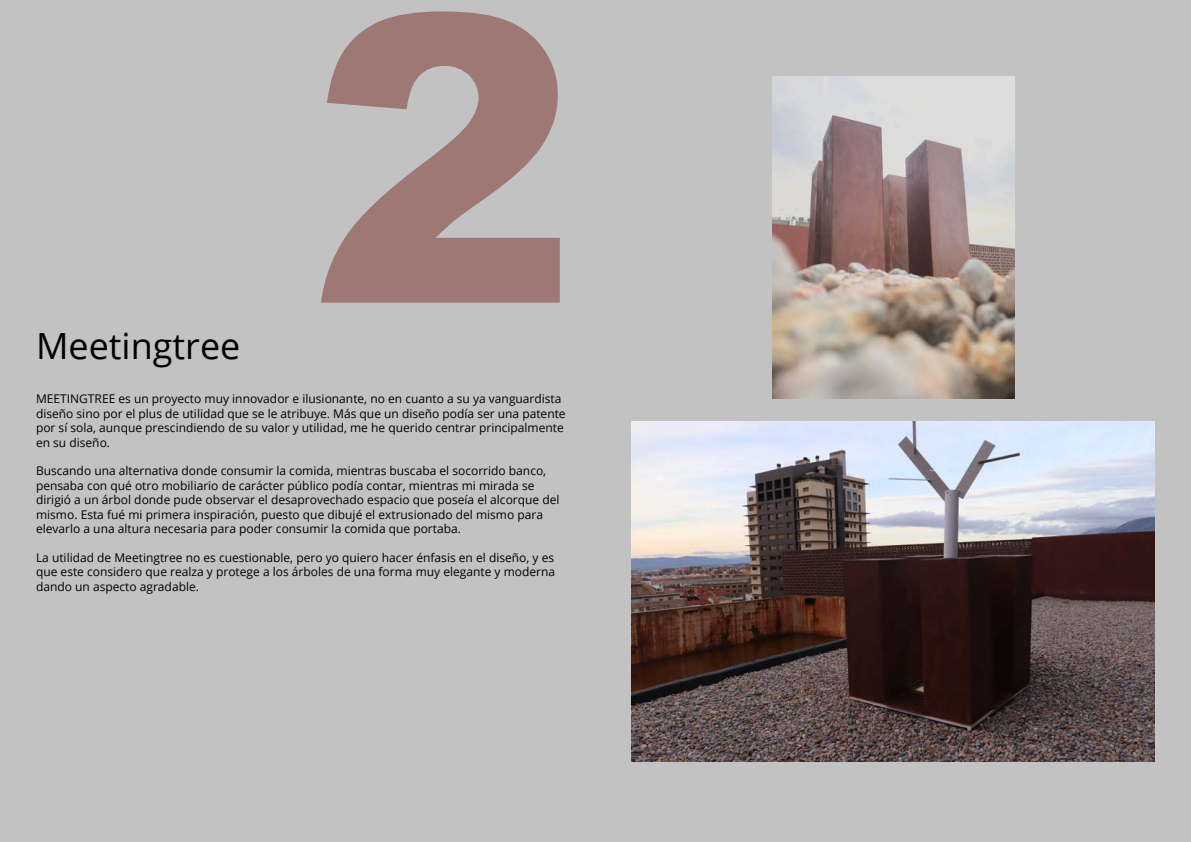
<style>
.page{position:relative;width:1191px;height:842px;background:#fff}
.page>*{position:absolute;margin:0;border:0;box-sizing:border-box;transform-origin:0 0}
.t1{font:900 400px "Arial";color:#9d7875}
.t2{font:36px "Open Sans";color:#000}
.t3{font:12px/14.4px "Open Sans";color:#000}
</style>
<div class="page">
<div style="left:0;top:0;width:595px;height:842px;background:#c2c2c2"></div>
<div style="left:595px;top:0;width:596px;height:842px;background:#c2c2c2"></div>
<img style="left:631px;top:421px;width:524px;height:340px">
<img style="left:772px;top:77px;width:242px;height:322px">
<h2 class="t2" style="left:36px;top:321px;width:206px">Meetingtree</h2>
<h1 class="t1" style="left:310px;top:-131px;width:268px">2</h1>
<p class="t3" style="left:36px;top:392px;width:531px">MEETINGTREE es un proyecto muy innovador e ilusionante, no en cuanto a su ya vanguardista diseño sino por el plus de utilidad que se le atribuye. Más que un diseño podía ser una patente por sí sola, aunque prescindiendo de su valor y utilidad, me he querido centrar principalmente</p>
<p class="t3" style="left:36px;top:435px;width:76px">en su diseño.</p>
<p class="t3" style="left:36px;top:464px;width:525px">Buscando una alternativa donde consumir la comida, mientras buscaba el socorrido banco, pensaba con qué otro mobiliario de carácter público podía contar, mientras mi mirada se dirigió a un árbol donde pude observar el desaprovechado espacio que poseía el alcorque del mismo. Esta fué mi primera inspiración, puesto que dibujé el extrusionado del mismo para elevarlo a una altura necesaria para poder consumir la comida que portaba.</p>
<p class="t3" style="left:36px;top:550px;width:521px;text-align:justify">La utilidad de Meetingtree no es cuestionable, pero yo quiero hacer énfasis en el diseño, y es que este considero que realza y protege a los árboles de una forma muy elegante y moderna dando un aspecto agradable.</p>
</div>
